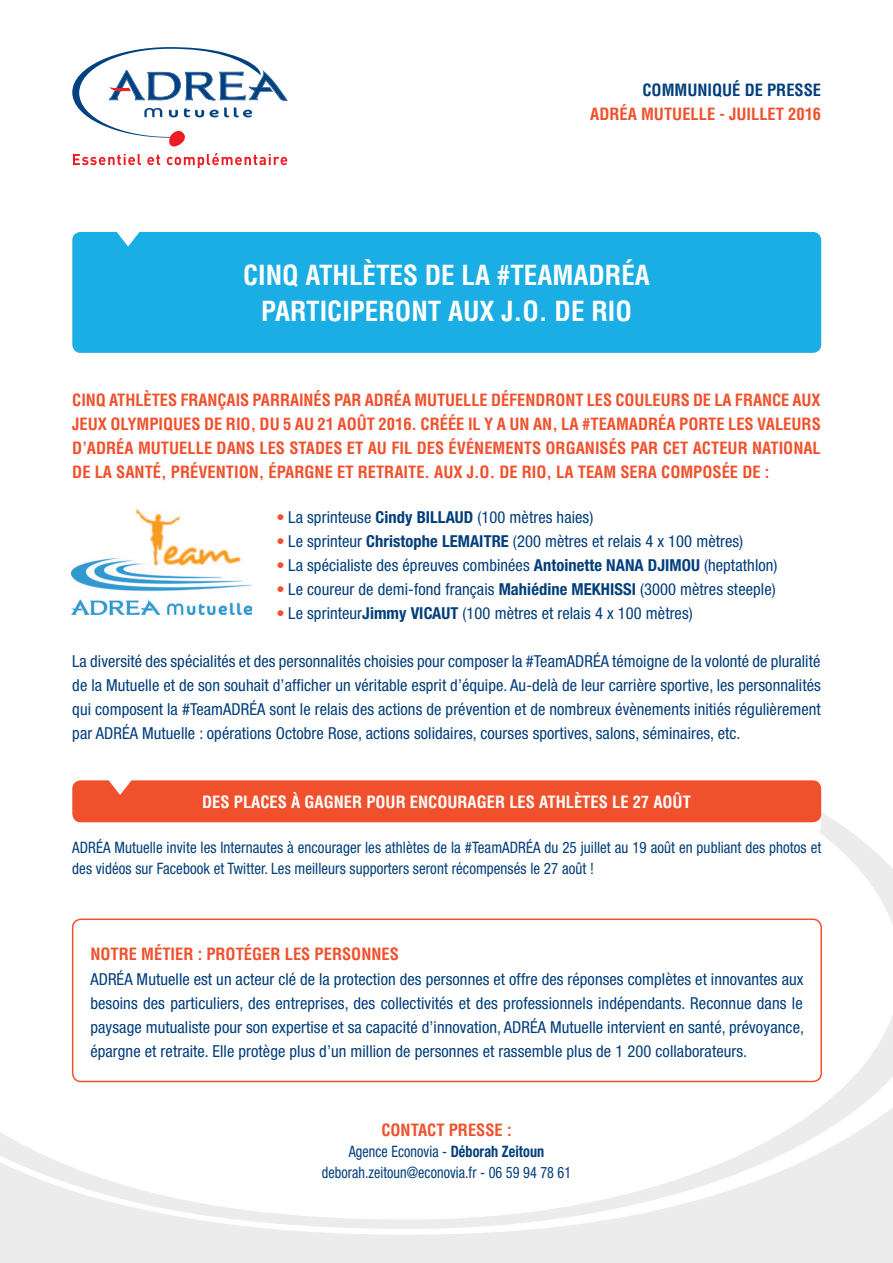
<style>
.page{position:relative;width:893px;height:1263px;background:#fff}
.page>*{position:absolute;margin:0;border:0;box-sizing:border-box;transform-origin:0 0}
.t1{font:700 condensed 27px "Helvetica";color:#fff}
.t2{font:condensed 16.5px/24px "Helvetica Neue";letter-spacing:.005em;color:#023e7c;text-align:justify}
.t3{font:700 condensed 16.5px/24px "Helvetica";color:#f0512c;text-align:justify}
.t4{font:700 condensed 16.5px "Helvetica";color:#fff}
.t5{font:700 condensed 16.5px "Helvetica";color:#023e7c}
.t6{font:condensed 15.75px/21px "Helvetica Neue";letter-spacing:.005em;color:#023e7c;scale:.95 1}
.t7{font:condensed 15.75px "Helvetica Neue";letter-spacing:.005em;color:#023e7c;scale:.9 1}
.s1{color:#f0512c}
.s2{font-weight:700}
</style>
<div class="page">
<svg style="left:71px;top:785px;width:822px;height:227px"></svg>
<div style="left:73px;top:390px;width:748px;height:445px;background:#fff;border-radius:9px"></div>
<svg style="left:0;top:1012px;width:893px;height:251px"></svg>
<svg style="left:72px;top:47px;width:216px;height:99px"></svg>
<svg style="left:73px;top:153px;width:214px;height:15px"></svg>
<div style="left:72px;top:232px;width:749px;height:121px;background:#1aaee5;border-radius:9px"></div>
<svg style="left:117px;top:232px;width:23px;height:15px"></svg>
<div style="left:72px;top:780px;width:749px;height:42px;background:#f0512c;border-radius:9px"></div>
<svg style="left:108px;top:780px;width:24px;height:15px"></svg>
<div style="left:72px;top:918px;width:750px;height:164px;border:2px solid #f0512c;border-radius:9px"></div>
<img style="left:72px;top:509px;width:180px;height:105px">
<p class="t5" style="left:642px;top:80px;width:180px">COMMUNIQUÉ DE PRESSE</p>
<p class="t3" style="left:590px;top:102px;width:233px">ADRÉA MUTUELLE - JUILLET 2016</p>
<p class="t1" style="left:243px;top:259px;width:408px">CINQ ATHLÈTES DE LA #TEAMADRÉA</p>
<p class="t1" style="left:261px;top:295px;width:372px">PARTICIPERONT AUX J.O. DE RIO</p>
<p class="t3" style="left:72px;top:388px;width:750px">CINQ ATHLÈTES FRANÇAIS PARRAINÉS PAR ADRÉA MUTUELLE DÉFENDRONT LES COULEURS DE LA FRANCE AUX JEUX OLYMPIQUES DE RIO, DU 5 AU 21 AOÛT 2016. CRÉÉE IL Y A UN AN, LA #TEAMADRÉA PORTE LES VALEURS D’ADRÉA MUTUELLE DANS LES STADES ET AU FIL DES ÉVÉNEMENTS ORGANISÉS PAR CET ACTEUR NATIONAL DE LA SANTÉ, PRÉVENTION, ÉPARGNE ET RETRAITE. AUX J.O. DE RIO, LA TEAM SERA COMPOSÉE DE :</p>
<p class="t2" style="left:276px;top:505px;width:318px"><span class="s1">•</span> La sprinteuse <span class="s2">Cindy BILLAUD</span> (100 mètres haies)</p>
<p class="t2" style="left:276px;top:529px;width:468px"><span class="s1">•</span> Le sprinteur <span class="s2">Christophe LEMAITRE</span> (200 mètres et relais 4 x 100 mètres)</p>
<p class="t2" style="left:276px;top:553px;width:503px"><span class="s1">•</span> La spécialiste des épreuves combinées <span class="s2">Antoinette NANA DJIMOU</span> (heptathlon)</p>
<p class="t2" style="left:276px;top:577px;width:501px"><span class="s1">•</span> Le coureur de demi-fond français <span class="s2">Mahiédine MEKHISSI</span> (3000 mètres steeple)</p>
<p class="t2" style="left:276px;top:601px;width:418px"><span class="s1">•</span> Le sprinteur<span class="s2">Jimmy VICAUT</span> (100 mètres et relais 4 x 100 mètres)</p>
<p class="t2" style="left:72px;top:649px;width:750px">La diversité des spécialités et des personnalités choisies pour composer la #TeamADRÉA témoigne de la volonté de pluralité de la Mutuelle et de son souhait d’afficher un véritable esprit d’équipe. Au-delà de leur carrière sportive, les personnalités qui composent la #TeamADRÉA sont le relais des actions de prévention et de nombreux évènements initiés régulièrement par ADRÉA Mutuelle : opérations Octobre Rose, actions solidaires, courses sportives, salons, séminaires, etc.</p>
<p class="t4" style="left:202px;top:792px;width:490px">DES PLACES À GAGNER POUR ENCOURAGER LES ATHLÈTES LE 27 AOÛT</p>
<p class="t6" style="left:72px;top:837px;width:790px">ADRÉA Mutuelle invite les Internautes à encourager les athlètes de la #TeamADRÉA du 25 juillet au 19 août en publiant des photos et des vidéos sur Facebook et Twitter. Les meilleurs supporters seront récompensés le 27 août !</p>
<p class="t3" style="left:90px;top:941px;width:310px">NOTRE MÉTIER : PROTÉGER LES PERSONNES</p>
<p class="t2" style="left:90px;top:967px;width:715px">ADRÉA Mutuelle est un acteur clé de la protection des personnes et offre des réponses complètes et innovantes aux besoins des particuliers, des entreprises, des collectivités et des professionnels indépendants. Reconnue dans le paysage mutualiste pour son expertise et sa capacité d’innovation, ADRÉA Mutuelle intervient en santé, prévoyance, épargne et retraite. Elle protège plus d’un million de personnes et rassemble plus de 1 200 collaborateurs.</p>
<p class="t3" style="left:381px;top:1117px;width:132px">CONTACT PRESSE :</p>
<p class="t7" style="left:349px;top:1142px;width:219px">Agence Econovia - <span class="s2">Déborah Zeitoun</span></p>
<p class="t7" style="left:322px;top:1163px;width:279px">deborah.zeitoun@econovia.fr - 06 59 94 78 61</p>
</div>
